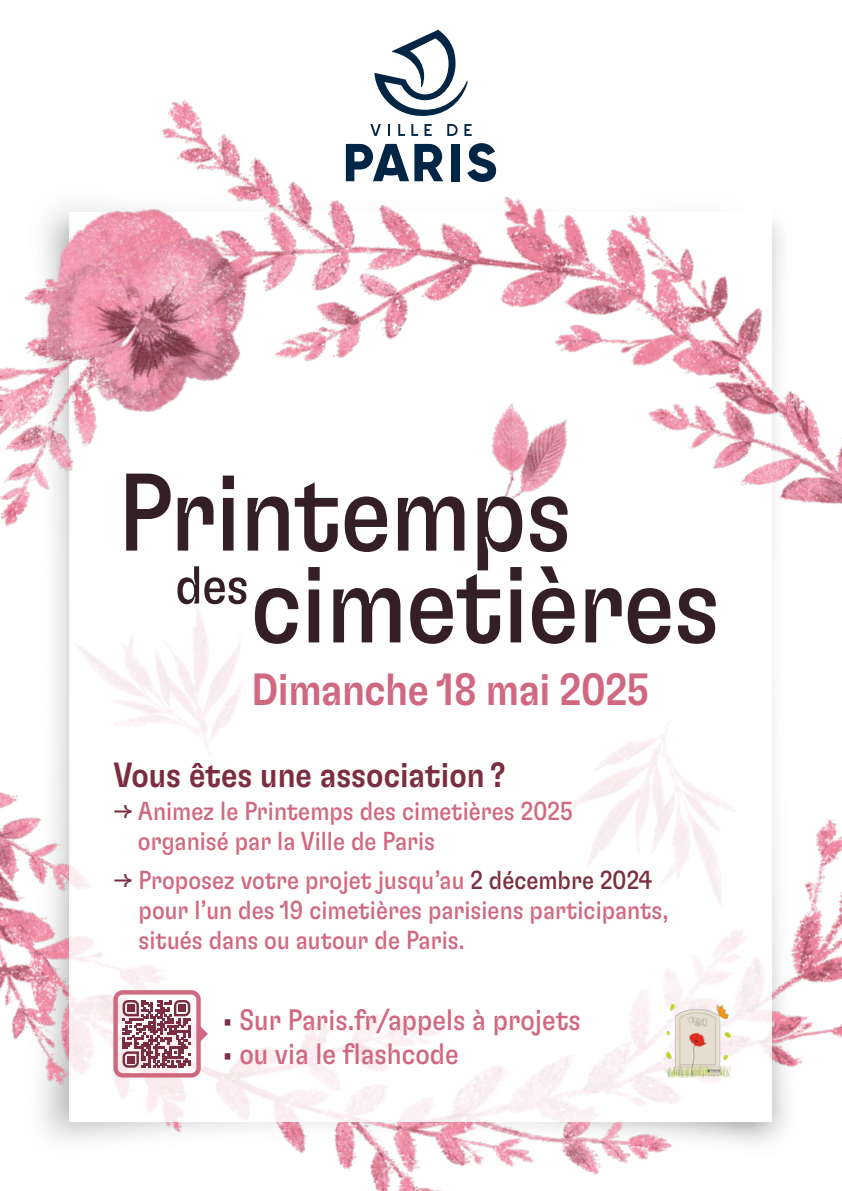
<style>
.page{position:relative;width:842px;height:1191px;background:#fff}
.page>*{position:absolute;margin:0;border:0;box-sizing:border-box;transform-origin:0 0}
.t1{font:500 condensed 45px "GT Flexa";letter-spacing:-.01em;color:#d0687f}
.t2{font:500 condensed 35px "GT Flexa";color:#7b2e41}
.t3{font:condensed 29.5px "GT Flexa";color:#d0687f}
.t4{font:condensed 26px/30px "GT Flexa";color:#d0687f}
.s1{color:#7b2e41}
</style>
<div class="page">
<img style="left:0;top:29px;width:842px;height:1141px">
<img style="left:0;top:155px;width:290px;height:301px">
<img style="left:472px;top:389px;width:116px;height:123px">
<svg style="left:255px;top:566px;width:461px;height:78px"></svg>
<svg style="left:126px;top:473px;width:442px;height:97px"></svg>
<svg style="left:177px;top:566px;width:70px;height:38px"></svg>
<h1 class="t1" style="left:251px;top:662px;width:399px">Dimanche 18 mai 2025</h1>
<h2 class="t2" style="left:113px;top:754px;width:394px">Vous êtes une association ?</h2>
<p class="t4" style="left:138px;top:795px;width:436px;text-indent:-25px"><span class="s1">→</span> Animez le Printemps des cimetières 2025 organisé par la Ville de Paris</p>
<p class="t4" style="left:139px;top:864px;width:531px;text-indent:-25px"><span class="s1">→</span> Proposez votre projet jusqu’au <span class="s1">2 décembre 2024 </span>pour l’un des 19 cimetières parisiens participants, situés dans ou autour de Paris.</p>
<p class="t3" style="left:222px;top:1002px;width:360px"><span class="s1">•</span> Sur Paris.fr/appels à projets</p>
<p class="t3" style="left:222px;top:1036px;width:238px"><span class="s1">•</span> ou via le flashcode</p>
</div>
